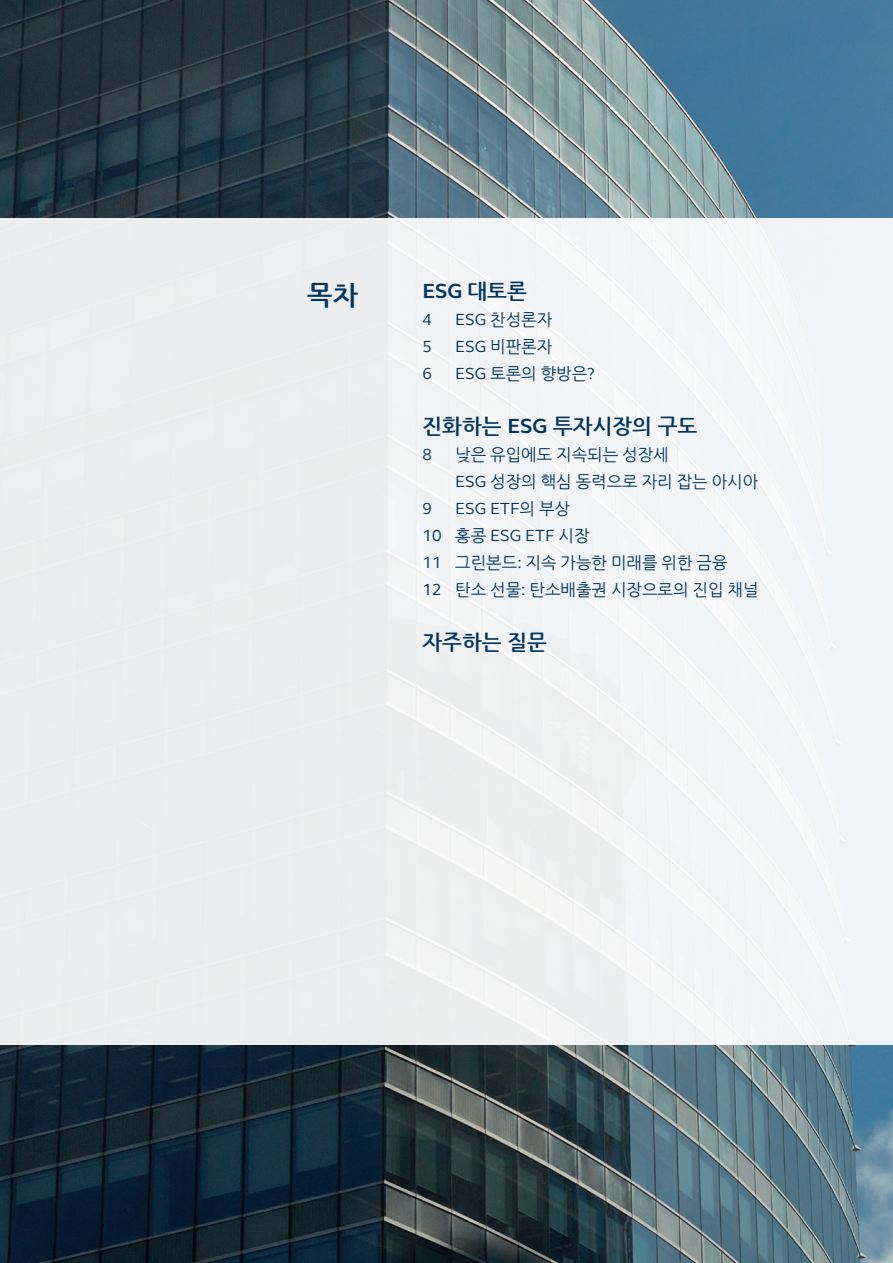
<style>
.page{position:relative;width:893px;height:1263px;background:#fff}
.page>*{position:absolute;margin:0;border:0;box-sizing:border-box;transform-origin:0 0}
.t1{font:700 27px "Nanum Gothic";color:#003560}
.t2{font:700 21px "Nanum Gothic";color:#003560}
.t3{font:700 21px "FS Elliot Pro";color:#003560}
.t4{font:16.5px/27px "Nanum Gothic";color:#003560}
.t5{font:16.5px/27px "FS Elliot Pro";color:#003560}
.s1{font-family:"Nanum Gothic"}
.s2{font-family:"FS Elliot Pro"}
</style>
<div class="page">
<img style="left:0;top:0;width:893px;height:1263px">
<div style="left:0;top:218px;width:893px;height:827px;background:#eef0f0"></div>
<h1 class="t1" style="left:307px;top:282px;width:52px">목차</h1>
<p class="t3" style="left:422px;top:276px;width:106px">ESG <span class="s1">대토론</span></p>
<p class="t5" style="left:422px;top:305px;width:11px;text-align:justify">4<br>5<br>6</p>
<p class="t2" style="left:422px;top:416px;width:276px">진화하는 <span class="s2">ESG</span> 투자시장의 구도</p>
<p class="t5" style="left:422px;top:440px;width:11px">8</p>
<p class="t4" style="left:455px;top:306px;width:141px"><span class="s2">ESG</span> 찬성론자<br><span class="s2">ESG</span> 비판론자<br><span class="s2">ESG</span> 토론의 향방은<span class="s2">?</span></p>
<p class="t4" style="left:455px;top:441px;width:304px">낮은 유입에도 지속되는 성장세<br><span class="s2">ESG</span> 성장의 핵심 동력으로 자리 잡는 아시아</p>
<p class="t5" style="left:455px;top:494px;width:136px">ESG ETF<span class="s1">의 부상 홍콩</span> ESG ETF <span class="s1">시장</span></p>
<p class="t4" style="left:455px;top:549px;width:305px">그린본드<span class="s2">:</span> 지속 가능한 미래를 위한 금융 탄소 선물<span class="s2">:</span> 탄소배출권 시장으로의 진입 채널</p>
<p class="t5" style="left:422px;top:494px;width:21px">9<br>10<br>11<br>12</p>
<p class="t2" style="left:422px;top:632px;width:126px">자주하는 질문</p>
</div>
